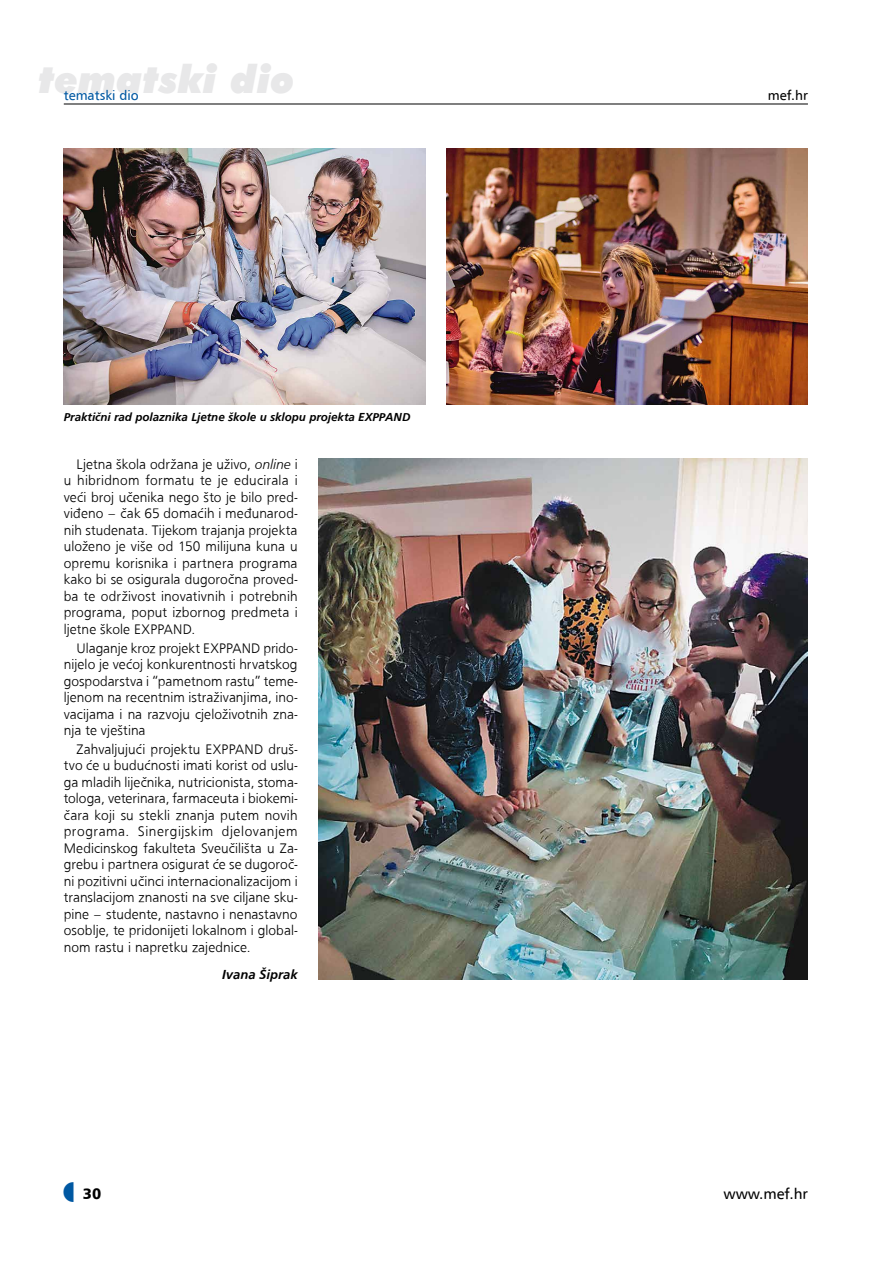
<style>
.page{position:relative;width:893px;height:1263px;background:#fff}
.page>*{position:absolute;margin:0;border:0;box-sizing:border-box;transform-origin:0 0}
.t1{font:italic 900 39px "Futura BT";color:#e8e8e9}
.t2{font:15px "A Frutiger";color:#000}
.t3{font:900 15px "A Frutiger";color:#000}
.t4{font:500 14.25px/16.5px "Frugal Sans Light DTC";letter-spacing:.005em;color:#000;text-align:justify}
.t5{font:13.5px "A Frutiger";color:#0058a2}
.t6{font:500 13.5px "Frugal Sans Bold Italic DTC";color:#000}
.t7{font:13.5px "A Frutiger";color:#000}
.t8{font:500 12px "Frugal Sans Bold Italic DTC";color:#000}
.s1{font-family:"Frugal Sans Light Italic DTC"}
</style>
<div class="page">
<hr style="left:64px;top:104px;width:744px;height:1px;background:#000">
<img style="left:319px;top:459px;width:489px;height:521px">
<img style="left:64px;top:149px;width:361px;height:255px">
<img style="left:446px;top:149px;width:362px;height:255px">
<h1 class="t1" style="left:38px;top:56px;width:258px">tematski dio</h1>
<p class="t5" style="left:64px;top:87px;width:76px">tematski dio</p>
<p class="t7" style="left:768px;top:87px;width:42px">mef.hr</p>
<p class="t8" style="left:64px;top:410px;width:348px">Praktični rad polaznika Ljetne škole u sklopu projekta EXPPAND</p>
<p class="t4" style="left:64px;top:456px;width:235px;text-indent:13px">Ljetna škola održana je uživo, <span class="s1">online</span> i u hibridnom formatu te je educirala i veći broj učenika nego što je bilo pred&shy;viđeno – čak 65 domaćih i međunarod&shy;nih studenata. Tijekom trajanja projekta uloženo je više od 150 milijuna kuna u opremu korisnika i partnera programa kako bi se osigurala dugoročna proved&shy;ba te održivost inovativnih i potrebnih programa, poput izbornog predmeta i ljetne škole EXPPAND.</p>
<p class="t4" style="left:64px;top:639px;width:235px;text-indent:13px">Ulaganje kroz projekt EXPPAND prido&shy;nijelo je većoj konkurentnosti hrvatskog gospodarstva i “pametnom rastu” teme&shy;ljenom na recentnim istraživanjima, ino&shy;vacijama i na razvoju cjeloživotnih zna&shy;nja te vještina</p>
<p class="t4" style="left:64px;top:741px;width:235px;text-indent:13px">Zahvaljujući projektu EXPPAND druš&shy;tvo će u budućnosti imati korist od uslu&shy;ga mladih liječnika, nutricionista, stoma&shy;tologa, veterinara, farmaceuta i biokemi&shy;čara koji su stekli znanja putem novih programa. Sinergijskim djelovanjem Medicinskog fakulteta Sveučilišta u Za&shy;grebu i partnera osigurat će se dugoroč&shy;ni pozitivni učinci internacionalizacijom i translacijom znanosti na sve ciljane sku&shy;pine – studente, nastavno i nenastavno osoblje, te pridonijeti lokalnom i global&shy;nom rastu i napretku zajednice.</p>
<p class="t6" style="left:222px;top:966px;width:77px">Ivana Šiprak</p>
<p class="t3" style="left:83px;top:1184px;width:20px">30</p>
<p class="t2" style="left:724px;top:1185px;width:86px">www.mef.hr</p>
</div>
